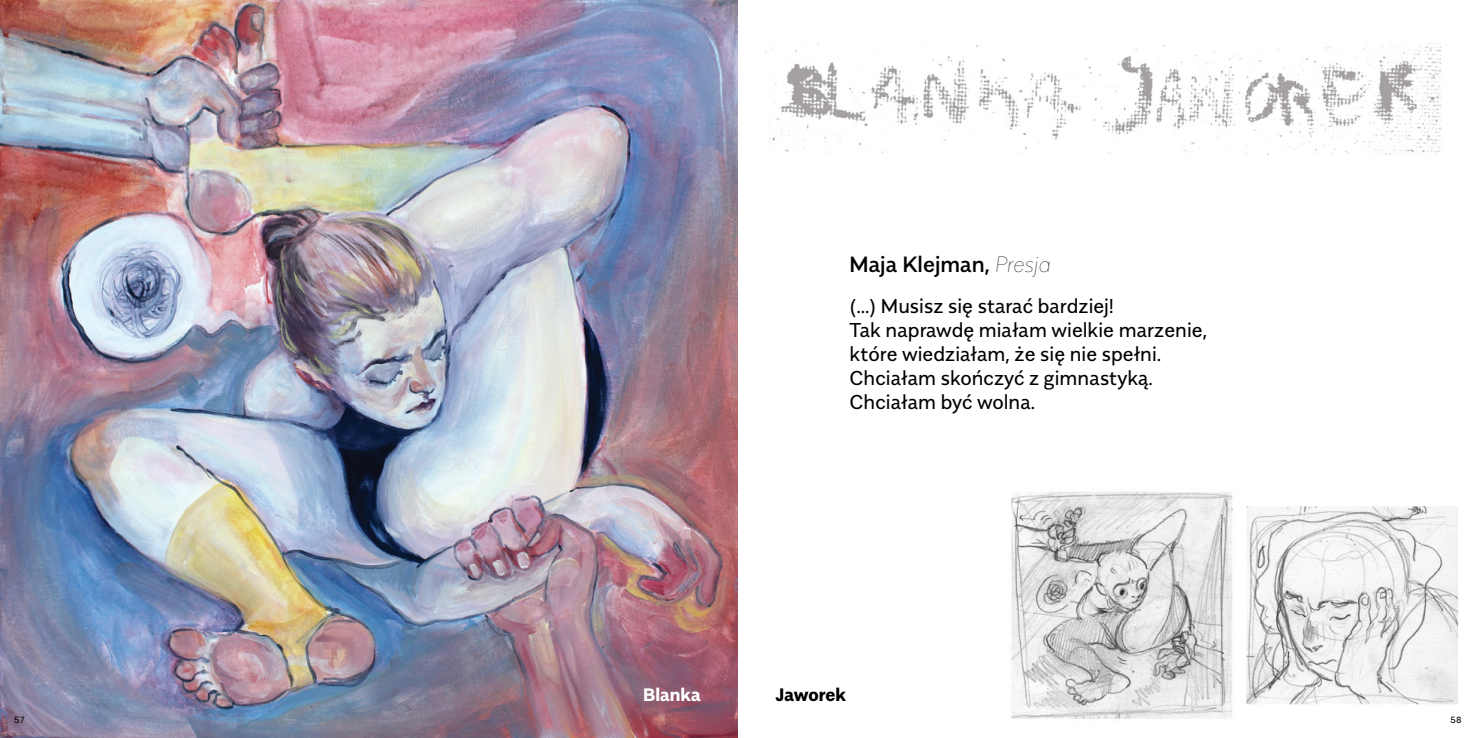
<style>
.page{position:relative;width:1475px;height:738px;background:#fff}
.page>*{position:absolute;margin:0;border:0;box-sizing:border-box;transform-origin:0 0}
.t1{font:500 22px "Alergia Normal";color:#000}
.t2{font:20px/24px "Alergia Normal";color:#000}
.t3{font:700 18px "Alergia Normal";letter-spacing:-.005em;color:#000}
.t4{font:700 18px "Alergia Normal";color:#fff}
.t5{font:9px "Alergia Normal";color:#000}
.s1{font-weight:100;font-style:italic}
</style>
<div class="page">
<img style="left:0;top:1px;width:737px;height:735px">
<img style="left:765px;top:42px;width:676px;height:113px">
<img style="left:1011px;top:491px;width:447px;height:228px">
<p class="t1" style="left:849px;top:247px;width:203px">Maja Klejman, <span class="s1">Presja</span></p>
<p class="t2" style="left:849px;top:292px;width:359px">(...) Musisz się starać bardziej!<br>Tak naprawdę miałam wielkie marzenie, które wiedziałam, że się nie spełni.<br>Chciałam skończyć z gimnastyką.<br>Chciałam być wolna.</p>
<p class="t4" style="left:643px;top:680px;width:59px">Blanka</p>
<p class="t3" style="left:775px;top:680px;width:72px">Jaworek</p>
<p class="t5" style="left:14px;top:712px;width:12px">57</p>
<p class="t5" style="left:1450px;top:712px;width:12px">58</p>
</div>
